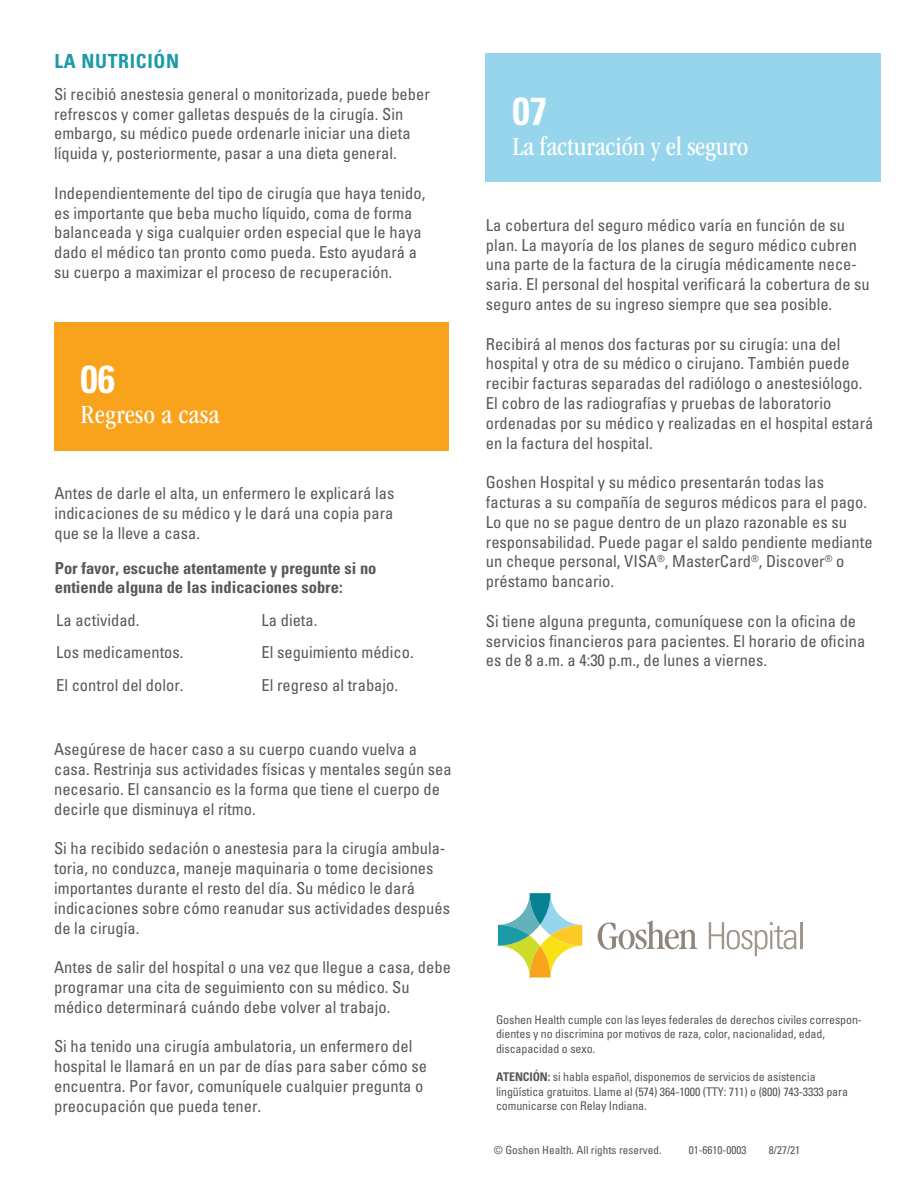
<style>
.page{position:relative;width:918px;height:1188px;background:#fff}
.page>*{position:absolute;margin:0;border:0;box-sizing:border-box;transform-origin:0 0}
.t1{font:700 condensed 39px "Univers LT Std";color:#fff}
.t2{font:condensed 27px "ITC Garamond Std";color:#fff}
.t3{font:700 condensed 19.5px "Univers LT Std";letter-spacing:.035em;color:#1e99a8}
.t4{font:condensed 16.5px/19.8px "Univers LT Std";color:#57585a}
.t5{font:700 condensed 16.5px/19.8px "Univers LT Std";color:#57585a}
.t6{font:condensed 12px/14.4px "Univers LT Std";letter-spacing:-.01em;color:#57585a}
.t7{font:condensed 11.25px "Univers";color:#57585a}
.s1{font-weight:700}
</style>
<div class="page">
<div style="left:54px;top:322px;width:395px;height:128px;background:#f9a21c"></div>
<div style="left:486px;top:53px;width:395px;height:129px;background:#96d5eb"></div>
<svg style="left:498px;top:893px;width:84px;height:85px"></svg>
<svg style="left:598px;top:920px;width:99px;height:30px"></svg>
<svg style="left:709px;top:922px;width:87px;height:34px"></svg>
<hr style="left:800px;top:922px;width:2px;height:27px;background:#9f968c">
<p class="t3" style="left:55px;top:49px;width:126px">LA NUTRICIÓN</p>
<p class="t4" style="left:54px;top:84px;width:377px">Si recibió anestesia general o monitorizada, puede beber refrescos y comer galletas después de la cirugía. Sin embargo, su médico puede ordenarle iniciar una dieta líquida y, posteriormente, pasar a una dieta general.</p>
<p class="t4" style="left:54px;top:183px;width:373px">Independientemente del tipo de cirugía que haya tenido, es importante que beba mucho líquido, coma de forma balanceada y siga cualquier orden especial que le haya dado el médico tan pronto como pueda. Esto ayudará a su cuerpo a maximizar el proceso de recuperación.</p>
<h1 class="t1" style="left:81px;top:355px;width:36px">06</h1>
<h2 class="t2" style="left:81px;top:400px;width:141px">Regreso a casa</h2>
<p class="t4" style="left:54px;top:483px;width:341px;text-align:justify">Antes de darle el alta, un enfermero le explicará las indicaciones de su médico y le dará una copia para que se la lleve a casa.</p>
<p class="t5" style="left:55px;top:558px;width:323px">Por favor, escuche atentamente y pregunte si no entiende alguna de las indicaciones sobre:</p>
<p class="t4" style="left:56px;top:604px;width:129px;line-height:32.2px">La actividad.<br>Los medicamentos.<br>El control del dolor.</p>
<p class="t4" style="left:262px;top:604px;width:154px;line-height:32.2px">La dieta.<br>El seguimiento médico.<br>El regreso al trabajo.</p>
<p class="t4" style="left:54px;top:739px;width:399px">Asegúrese de hacer caso a su cuerpo cuando vuelva a casa. Restrinja sus actividades físicas y mentales según sea necesario. El cansancio es la forma que tiene el cuerpo de decirle que disminuya el ritmo.</p>
<p class="t4" style="left:54px;top:838px;width:397px">Si ha recibido sedación o anestesia para la cirugía ambula&shy;toria, no conduzca, maneje maquinaria o tome decisiones importantes durante el resto del día. Su médico le dará indicaciones sobre cómo reanudar sus actividades después de la cirugía.</p>
<p class="t4" style="left:54px;top:957px;width:398px">Antes de salir del hospital o una vez que llegue a casa, debe programar una cita de seguimiento con su médico. Su médico determinará cuándo debe volver al trabajo.</p>
<p class="t4" style="left:54px;top:1036px;width:374px">Si ha tenido una cirugía ambulatoria, un enfermero del hospital le llamará en un par de días para saber cómo se encuentra. Por favor, comuníquele cualquier pregunta o preocupación que pueda tener.</p>
<h1 class="t1" style="left:513px;top:87px;width:36px">07</h1>
<h2 class="t2" style="left:513px;top:131px;width:237px">La facturación y el seguro</h2>
<p class="t4" style="left:486px;top:215px;width:385px">La cobertura del seguro médico varía en función de su plan. La mayoría de los planes de seguro médico cubren una parte de la factura de la cirugía médicamente nece&shy;saria. El personal del hospital verificará la cobertura de su seguro antes de su ingreso siempre que sea posible.</p>
<p class="t4" style="left:486px;top:334px;width:389px">Recibirá al menos dos facturas por su cirugía: una del hospital y otra de su médico o cirujano. También puede recibir facturas separadas del radiólogo o anestesiólogo.<br>El cobro de las radiografías y pruebas de laboratorio ordenadas por su médico y realizadas en el hospital estará en la factura del hospital.</p>
<p class="t4" style="left:486px;top:472px;width:388px">Goshen Hospital y su médico presentarán todas las facturas a su compañía de seguros médicos para el pago.<br>Lo que no se pague dentro de un plazo razonable es su responsabilidad. Puede pagar el saldo pendiente mediante un cheque personal, VISA<sup>®</sup>, MasterCard<sup>®</sup>, Discover<sup>®</sup> o préstamo bancario.</p>
<p class="t4" style="left:486px;top:611px;width:381px">Si tiene alguna pregunta, comuníquese con la oficina de servicios financieros para pacientes. El horario de oficina es de 8 a.m. a 4:30 p.m., de lunes a viernes.</p>
<p class="t6" style="left:496px;top:1012px;width:367px">Goshen Health cumple con las leyes federales de derechos civiles correspon&shy;dientes y no discrimina por motivos de raza, color, nacionalidad, edad, discapacidad o sexo.</p>
<p class="t6" style="left:496px;top:1070px;width:354px"><span class="s1">ATENCIÓN:</span> si habla español, disponemos de servicios de asistencia lingüística gratuitos. Llame al (574) 364-1000 (TTY: 711) o (800) 743-3333 para comunicarse con Relay Indiana.</p>
<p class="t7" style="left:494px;top:1143px;width:169px">© Goshen Health. All rights reserved.</p>
<p class="t7" style="left:689px;top:1143px;width:59px">01-6610-0003</p>
<p class="t7" style="left:769px;top:1143px;width:33px">8/27/21</p>
</div>
